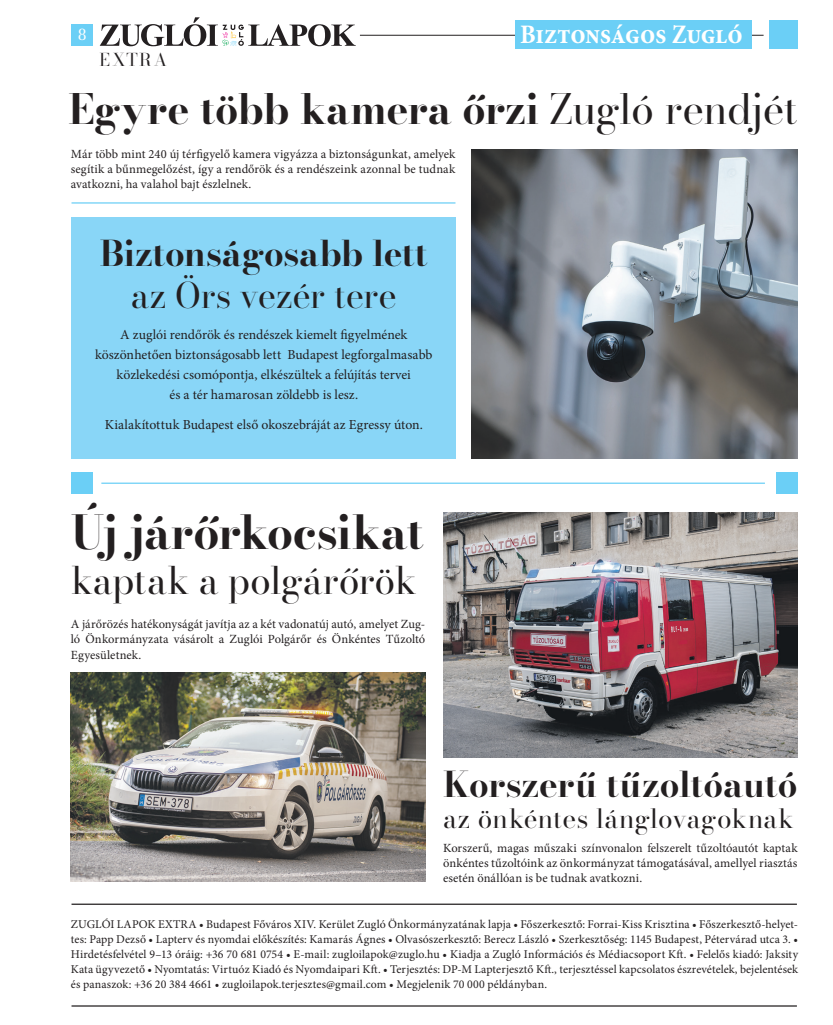
<style>
.page{position:relative;width:833px;height:1025px;background:#fff}
.page>*{position:absolute;margin:0;border:0;box-sizing:border-box;transform-origin:0 0}
.t1{font:700 46.25px "Bodoni Moda 24 pt";letter-spacing:-.015em;color:#231f20}
.t2{font:700 41.25px "Bodoni Moda 24 pt";color:#231f20}
.t3{font:37.5px "Bodoni Moda 24 pt";letter-spacing:-.01em;color:#231f20}
.t4{font:700 35px "Bodoni Moda 24 pt";letter-spacing:-.005em;color:#231f20}
.t5{font:35px "Bodoni Moda 24 pt";letter-spacing:-.005em;color:#231f20}
.t6{font:700 condensed 27px "Minion Pro";letter-spacing:-.015em;color:#fff}
.t7{font:26.25px "Bodoni Moda 24 pt";letter-spacing:.005em;color:#231f20}
.t8{font:17.5px "Bodoni Moda 24 pt";letter-spacing:.105em;color:#231f20}
.t9{font:15px "Bodoni Moda 06 pt";color:#fff}
.t10{font:13.75px/20px "Minion Pro";color:#231f20;text-align:center}
.t11{font:12.5px/15px "Minion Pro";letter-spacing:.005em;color:#231f20;text-align:justify}
.t12{font:11.88px/15px "Minion Pro";letter-spacing:.01em;color:#231f20;text-align:justify}
.s1{font-weight:400}
</style>
<div class="page">
<svg style="left:100px;top:17px;width:256px;height:29px"></svg>
<div style="left:71px;top:24px;width:22px;height:22px;background:#6bcff6"></div>
<hr style="left:360px;top:35px;width:403px;height:1px;background:#231f20">
<div style="left:769px;top:20px;width:29px;height:29px;background:#6bcff6"></div>
<img style="left:471px;top:149px;width:326px;height:310px">
<img style="left:71px;top:672px;width:354px;height:208px">
<img style="left:443px;top:512px;width:354px;height:244px">
<div style="left:71px;top:218px;width:384px;height:241px;background:#89d6f7"></div>
<div style="left:514px;top:20px;width:237px;height:29px;background:#6bcff6"></div>
<hr style="left:71px;top:202px;width:384px;height:1px;background:#6bcff6">
<hr style="left:71px;top:903px;width:726px;height:1px;background:#231f20">
<hr style="left:71px;top:1004px;width:726px;height:2px;background:#231f20">
<hr style="left:101px;top:482px;width:664px;height:1px;background:#6bcff6">
<div style="left:71px;top:472px;width:21px;height:21px;background:#6bcff6"></div>
<div style="left:776px;top:472px;width:21px;height:21px;background:#6bcff6"></div>
<p class="t9" style="left:78px;top:24px;width:10px">8</p>
<h3 class="t8" style="left:100px;top:47px;width:69px">EXTRA</h3>
<h3 class="t6" style="left:520px;top:15px;width:224px">Biztonságos Zugló</h3>
<h2 class="t2" style="left:68px;top:81px;width:731px">Egyre több kamera őrzi <span class="s1">Zugló rendjét</span></h2>
<p class="t11" style="left:71px;top:147px;width:386px">Már több mint 240 új térfigyelő kamera vigyázza a biztonságunkat, amelyek segítik a bűnmegelőzést, így a rendőrök és a rendészeink azonnal be tudnak avatkozni, ha valahol bajt észlelnek.</p>
<h3 class="t4" style="left:100px;top:229px;width:329px">Biztonságosabb lett</h3>
<h3 class="t5" style="left:131px;top:271px;width:267px">az Örs vezér tere</h3>
<p class="t10" style="left:95px;top:324px;width:339px">A zuglói rendőrök és rendészek kiemelt figyelmének köszönhetően biztonságosabb lett Budapest legforgalmasabb közlekedési csomópontja, elkészültek a felújítás tervei<br>és a tér hamarosan zöldebb is lesz.</p>
<p class="t10" style="left:105px;top:415px;width:320px">Kialakítottuk Budapest első okoszebráját az Egressy úton.</p>
<h1 class="t1" style="left:71px;top:500px;width:354px">Új járőrkocsikat</h1>
<h3 class="t3" style="left:71px;top:555px;width:347px">kaptak a polgárőrök</h3>
<p class="t11" style="left:71px;top:616px;width:356px">A járőrözés hatékonyságát javítja az a két vadonatúj autó, amelyet Zug&shy;ló Önkormányzata vásárolt a Zuglói Polgárőr és Önkéntes Tűzoltó Egyesületnek.</p>
<h3 class="t4" style="left:443px;top:759px;width:356px">Korszerű tűzoltóautó</h3>
<h3 class="t7" style="left:443px;top:800px;width:352px">az önkéntes lánglovagoknak</h3>
<p class="t11" style="left:443px;top:840px;width:356px">Korszerű, magas műszaki színvonalon felszerelt tűzoltóautót kaptak önkéntes tűzoltóink az önkormányzat támogatásával, amellyel riasztás esetén önállóan is be tudnak avatkozni.</p>
<p class="t12" style="left:71px;top:916px;width:728px">ZUGLÓI LAPOK EXTRA • Budapest Főváros XIV. Kerület Zugló Önkormányzatának lapja • Főszerkesztő: Forrai-Kiss Krisztina • Főszerkesztő-helyet&shy;tes: Papp Dezső • Lapterv és nyomdai előkészítés: Kamarás Ágnes • Olvasószerkesztő: Berecz László • Szerkesztőség: 1145 Budapest, Pétervárad utca 3. • Hirdetésfelvétel 9–13 óráig: +36 70 681 0754 • E-mail: zugloilapok@zuglo.hu • Kiadja a Zugló Információs és Médiacsoport Kft. • Felelős kiadó: Jaksity Kata ügyvezető • Nyomtatás: Virtuóz Kiadó és Nyomdaipari Kft. • Terjesztés: DP-M Lapterjesztő Kft., terjesztéssel kapcsolatos észrevételek, bejelentések és panaszok: +36 20 384 4661 • zugloilapok.terjesztes@gmail.com • Megjelenik 70 000 példányban.</p>
</div>
